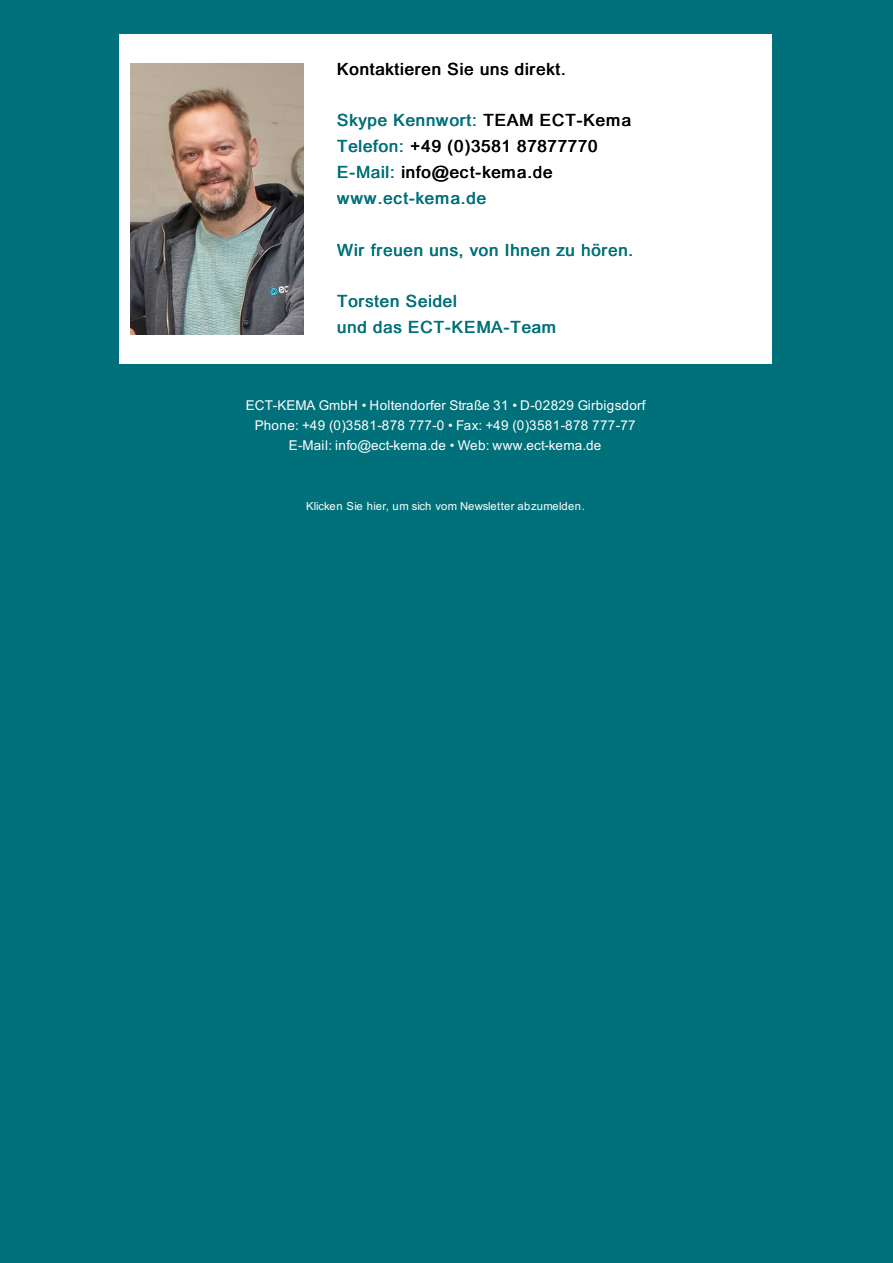
<style>
.page{position:relative;width:893px;height:1263px;background:#00707b}
.page>*{position:absolute;margin:0;border:0;box-sizing:border-box;transform-origin:0 0}
.t1{font:16.8px/25.8px "Arial";letter-spacing:.045em;color:#000}
.t2{font:16.8px/25.8px "Arial";letter-spacing:.045em;color:#00707a}
.t3{font:13.5px/20.2px "Arial";letter-spacing:.025em;color:#fff;text-align:center}
.t4{font:11.25px "Arial";letter-spacing:.02em;color:#fff}
.s1{color:#00707a}
</style>
<div class="page">
<div style="left:119px;top:34px;width:653px;height:330px;background:#fff"></div>
<img style="left:130px;top:63px;width:174px;height:271px">
<p class="t1" style="left:337px;top:57px;width:230px">Kontaktieren Sie uns direkt.</p>
<p class="t1" style="left:337px;top:109px;width:295px"><span class="s1">Skype Kennwort:</span> TEAM ECT-Kema<br><span class="s1">Telefon:</span> +49 (0)3581 87877770<br><span class="s1">E-Mail:</span> info@ect-kema.de <span class="s1">www.ect-kema.de</span></p>
<p class="t2" style="left:337px;top:238px;width:298px">Wir freuen uns, von Ihnen zu hören.</p>
<p class="t2" style="left:337px;top:290px;width:220px">Torsten Seidel<br>und das ECT-KEMA-Team</p>
<p class="t3" style="left:246px;top:396px;width:401px">ECT-KEMA GmbH • Holtendorfer Straße 31 • D-02829 Girbigsdorf<br>Phone: +49 (0)3581-878 777-0 • Fax: +49 (0)3581-878 777-77<br>E-Mail: info@ect-kema.de • Web: www.ect-kema.de</p>
<p class="t4" style="left:306px;top:502px;width:280px">Klicken Sie hier, um sich vom Newsletter abzumelden.</p>
</div>
